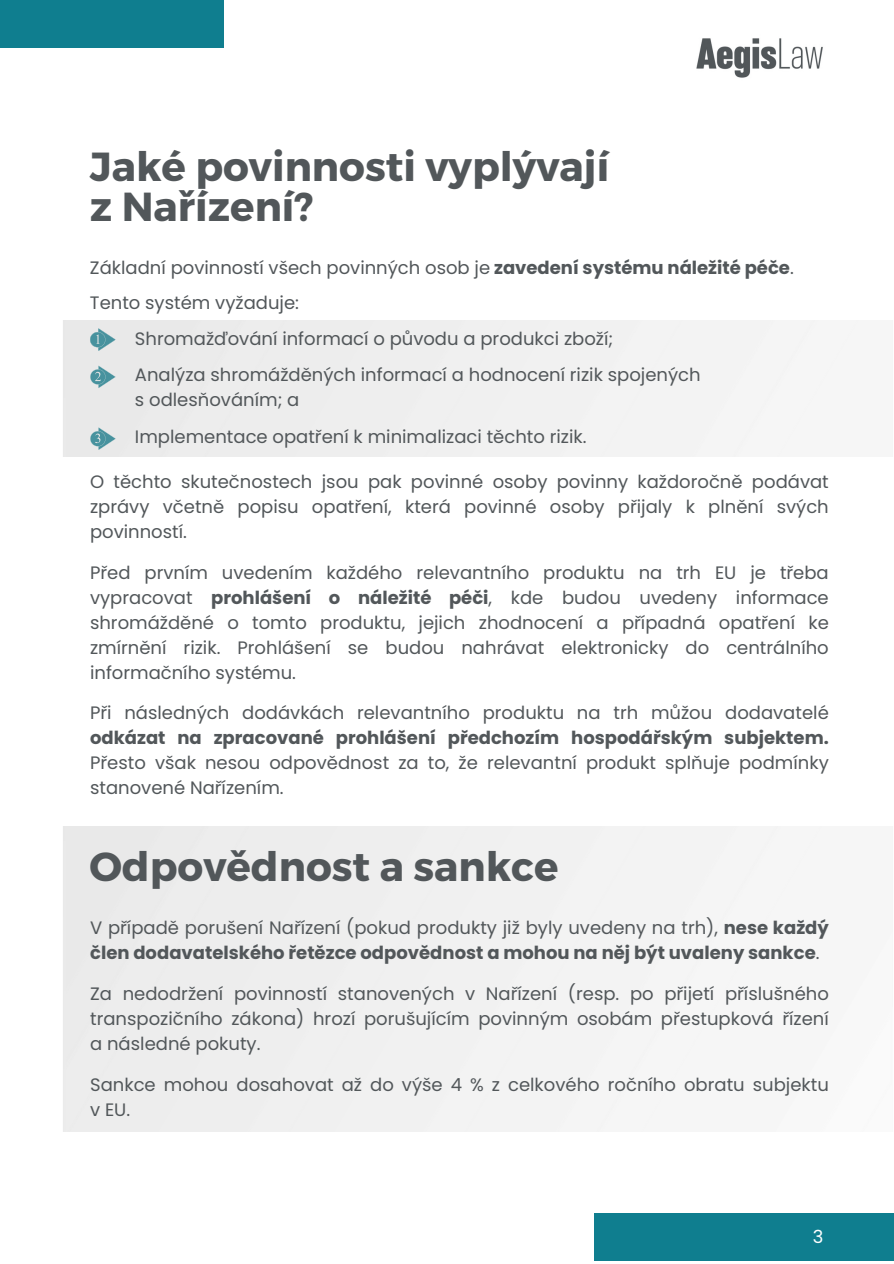
<style>
.page{position:relative;width:894px;height:1264px;background:#fff}
.page>*{position:absolute;margin:0;border:0;box-sizing:border-box;transform-origin:0 0}
.t1{font:700 40.5px/40.5px "Montserrat";color:#52575a}
.t2{font:18px/25px "Poppins";color:#52575a;text-align:justify}
.t3{font:700 18px/25px "Poppins";color:#52575a}
.t4{font:18px "Poppins";color:#fff}
.s1{font-weight:700}
.s2{font-weight:400}
</style>
<div class="page">
<div style="left:0;top:0;width:223px;height:48px;background:#0f7e8f"></div>
<div style="left:594px;top:1213px;width:299px;height:48px;background:#0f7e8f"></div>
<img style="left:696px;top:38px;width:127px;height:40px">
<div style="left:63px;top:320px;width:752px;height:136px;background:#f0f0f0"></div>
<p class="t1" style="left:90px;top:144px;width:521px">Jaké povinnosti vyplývají z Nařízení?</p>
<p class="t2" style="left:90px;top:255px;width:705px">Základní povinností všech povinných osob je <span class="s1">zavedení systému náležité péče</span>.</p>
<p class="t2" style="left:90px;top:290px;width:210px">Tento systém vyžaduje:</p>
<p class="t2" style="left:135px;top:326px;width:479px">Shromažďování informací o původu a produkci zboží;</p>
<h1 class="t2" style="left:135px;top:362px;width:567px">Analýza shromážděných informací a hodnocení rizik spojených</h1>
<p class="t2" style="left:135px;top:387px;width:166px">s odlesňováním; a</p>
<p class="t2" style="left:135px;top:424px;width:453px">Implementace opatření k minimalizaci těchto rizik.</p>
<p class="t2" style="left:90px;top:469px;width:740px">O těchto skutečnostech jsou pak povinné osoby povinny každoročně podávat zprávy včetně popisu opatření, která povinné osoby přijaly k plnění svých povinností.</p>
<p class="t2" style="left:90px;top:560px;width:740px">Před prvním uvedením každého relevantního produktu na trh EU je třeba vypracovat <span class="s1">prohlášení o náležité péči</span>, kde budou uvedeny informace shromážděné o tomto produktu, jejich zhodnocení a případná opatření ke zmírnění rizik. Prohlášení se budou nahrávat elektronicky do centrálního informačního systému.</p>
<p class="t2" style="left:90px;top:700px;width:740px">Při následných dodávkách relevantního produktu na trh můžou dodavatelé <span class="s1">odkázat na zpracované prohlášení předchozím hospodářským subjektem.<br></span>Přesto však nesou odpovědnost za to, že relevantní produkt splňuje podmínky stanovené Nařízením.</p>
<p class="t1" style="left:89px;top:844px;width:470px">Odpovědnost a sankce</p>
<p class="t3" style="left:90px;top:915px;width:740px"><span class="s2">V případě porušení Nařízení (pokud produkty již byly uvedeny na trh),</span> nese každý člen dodavatelského řetězce odpovědnost a mohou na něj být uvaleny sankce<span class="s2">.</span></p>
<p class="t2" style="left:90px;top:981px;width:740px">Za nedodržení povinností stanovených v Nařízení (resp. po přijetí příslušného transpozičního zákona) hrozí porušujícím povinným osobám přestupková řízení a následné pokuty.</p>
<p class="t2" style="left:90px;top:1072px;width:740px">Sankce mohou dosahovat až do výše 4 % z celkového ročního obratu subjektu v EU.</p>
<p class="t4" style="left:812px;top:1224px;width:12px">3</p>
</div>
